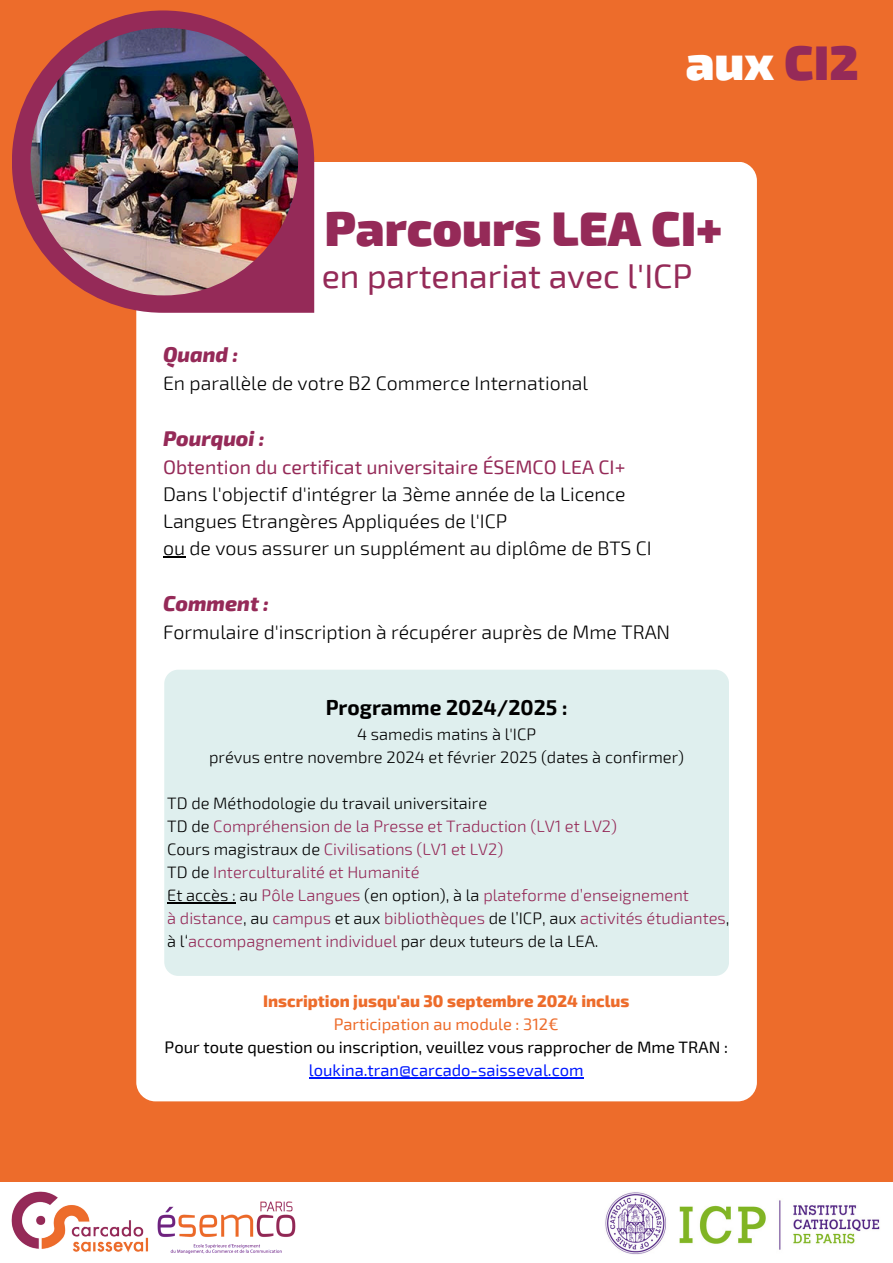
<style>
.page{position:relative;width:893px;height:1263px;background:#ed6c2b}
.page>*{position:absolute;margin:0;border:0;box-sizing:border-box;transform-origin:0 0}
.t1{font:900 48.75px "Exo 2";color:#952a58}
.t2{font:900 48.75px "Exo 2";color:#fff}
.t3{font:33.75px "Exo 2";color:#952a58}
.t4{font:italic 800 21px "Exo 2";color:#952a58}
.t5{font:700 21px "Exo 2";color:#000}
.t6{font:300 19.5px/27px "Exo 2";color:#000}
.t7{font:300 16.5px "Exo 2";color:#952a58}
.t8{font:300 16.5px "Exo 2";color:#000}
.t9{font:16.5px "Exo 2";color:#000}
.t10{font:800 16.5px "Exo 2";color:#ed6c2b}
.t11{font:16.5px "Exo 2";color:#0019ff}
.t12{font:16.5px "Exo 2";color:#ed6c2b}
.s1{color:#952a58}
.s2{font-weight:400;color:#952a58}
.s3{color:#000}
</style>
<div class="page">
<div style="left:136px;top:162px;width:620px;height:939px;background:#fff;border-radius:19px"></div>
<div style="left:164px;top:670px;width:565px;height:306px;background:#dfefee;border-radius:14px"></div>
<hr style="left:167px;top:902px;width:69px;height:1px;background:#000">
<svg style="left:12px;top:10px;width:302px;height:303px;fill:#952a58"></svg>
<img style="left:30px;top:28px;width:268px;height:267px;border-radius:50%">
<div style="left:0;top:1182px;width:893px;height:81px;background:#fff"></div>
<img style="left:12px;top:1192px;width:137px;height:60px">
<img style="left:157px;top:1201px;width:139px;height:53px">
<hr style="left:163px;top:556px;width:22px;height:2px;background:#000">
<img style="left:605px;top:1192px;width:275px;height:63px">
<hr style="left:309px;top:1077px;width:274px;height:2px;background:#0019ff">
<p class="t2" style="left:685px;top:31px;width:174px">aux <span class="s1">CI2</span></p>
<p class="t1" style="left:324px;top:197px;width:399px">Parcours LEA CI+</p>
<p class="t3" style="left:322px;top:254px;width:372px">en partenariat avec l'ICP</p>
<p class="t4" style="left:163px;top:341px;width:77px">Quand :</p>
<p class="t6" style="left:163px;top:369px;width:426px">En parallèle de votre B2 Commerce International</p>
<p class="t4" style="left:163px;top:425px;width:103px">Pourquoi :</p>
<p class="t6" style="left:163px;top:453px;width:490px"><span class="s2">Obtention du certificat universitaire ÉSEMCO LEA CI+ </span>Dans l'objectif d'intégrer la 3ème année de la Licence Langues Etrangères Appliquées de l'ICP<br>ou de vous assurer un supplément au diplôme de BTS CI</p>
<p class="t4" style="left:163px;top:590px;width:107px">Comment :</p>
<p class="t6" style="left:163px;top:618px;width:509px">Formulaire d'inscription à récupérer auprès de Mme TRAN</p>
<p class="t5" style="left:326px;top:694px;width:243px">Programme 2024/2025 :</p>
<h1 class="t8" style="left:357px;top:723px;width:180px">4 samedis matins à l'ICP</h1>
<h2 class="t8" style="left:209px;top:746px;width:476px">prévus entre novembre 2024 et février 2025 (dates à confirmer)</h2>
<h3 class="t8" style="left:167px;top:793px;width:321px">TD de Méthodologie du travail universitaire</h3>
<h3 class="t7" style="left:167px;top:816px;width:451px"><span class="s3">TD de</span> Compréhension de la Presse et Traduction (LV1 et LV2)</h3>
<h3 class="t7" style="left:167px;top:839px;width:337px"><span class="s3">Cours magistraux de</span> Civilisations (LV1 et LV2)</h3>
<p class="t7" style="left:167px;top:862px;width:254px"><span class="s3">TD de</span> Interculturalité et Humanité</p>
<p class="t7" style="left:167px;top:885px;width:523px"><span class="s3">Et accès : au</span> Pôle Langues <span class="s3">(en option), à la</span> plateforme d’enseignement</p>
<p class="t7" style="left:167px;top:908px;width:564px">à distance<span class="s3">, au</span> campus <span class="s3">et aux</span> bibliothèques <span class="s3">de l’ICP, aux</span> activités étudiantes<span class="s3">,</span></p>
<p class="t8" style="left:167px;top:931px;width:433px">à l‘<span class="s1">accompagnement individuel</span> par deux tuteurs de la LEA.</p>
<p class="t10" style="left:263px;top:990px;width:368px">Inscription jusqu'au 30 septembre 2024 inclus</p>
<p class="t12" style="left:334px;top:1014px;width:226px">Participation au module : 312€</p>
<p class="t9" style="left:165px;top:1037px;width:565px">Pour toute question ou inscription, veuillez vous rapprocher de Mme TRAN :</p>
<p class="t11" style="left:309px;top:1060px;width:276px">loukina.tran@carcado-saisseval.com</p>
</div>
